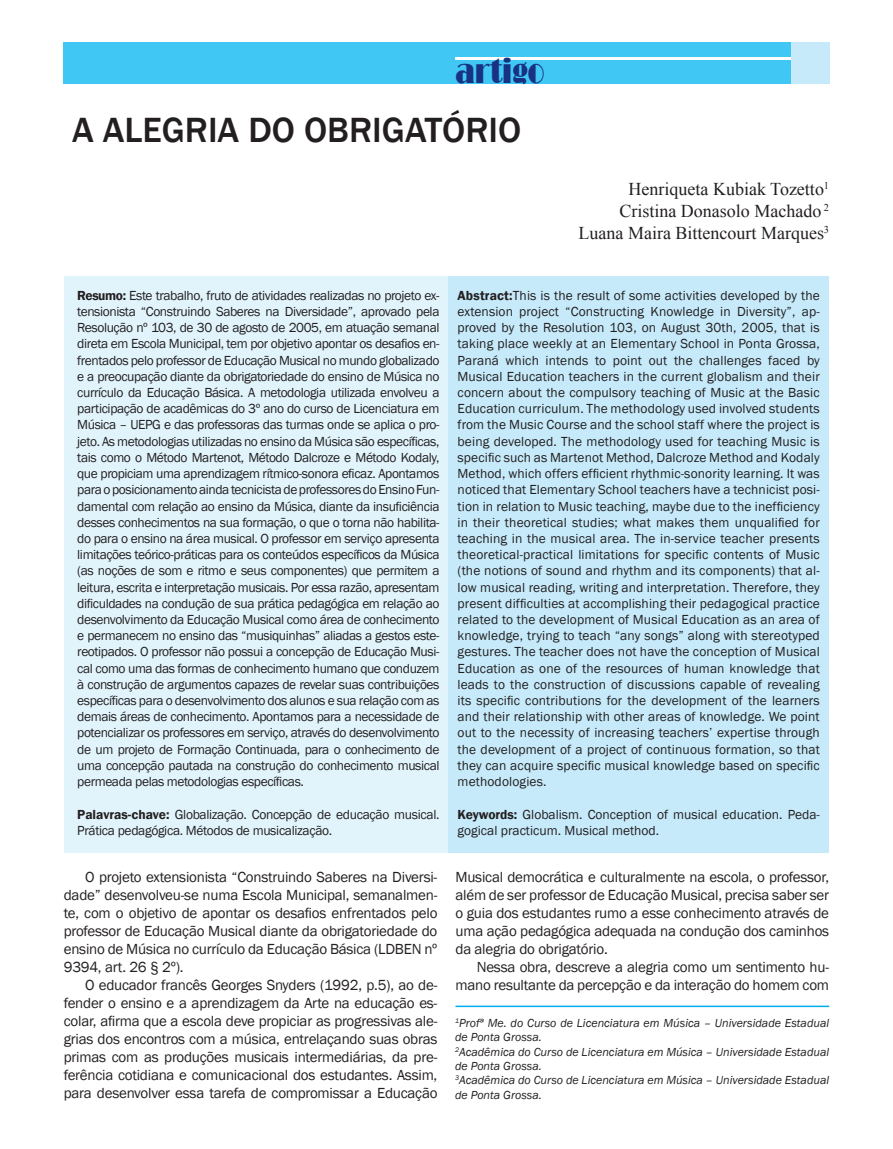
<style>
.page{position:relative;width:893px;height:1149px;background:#fff}
.page>*{position:absolute;margin:0;border:0;box-sizing:border-box;transform-origin:0 0}
.t1{font:500 36px "Franklin Gothic";color:#231f20}
.t2{font:35.25px "Broadway";color:#183181;scale:.78 1}
.t3{font:18px/21.6px "Times New Roman";color:#231f20;text-align:right}
.t4{font:15px/18px "Franklin Gothic";letter-spacing:-.015em;color:#231f20;text-align:justify}
.t5{font:13.5px/16.2px "Franklin Gothic";letter-spacing:-.025em;color:#231f20;text-align:justify}
.t6{font:13.5px/16.2px "Franklin Gothic";color:#231f20}
.t7{font:italic 12px/14.4px "Franklin Gothic";color:#231f20}
.s1{font-weight:600}
</style>
<div class="page">
<div style="left:64px;top:43px;width:765px;height:41px;background:#40c7f4"></div>
<hr style="left:455px;top:57px;width:336px;height:2px;background:#fff">
<div style="left:791px;top:43px;width:38px;height:41px;background:#c6eafa"></div>
<div style="left:438px;top:277px;width:391px;height:576px;background:#c6eafa"></div>
<div style="left:64px;top:277px;width:383px;height:576px;background:#e1f4fc"></div>
<hr style="left:455px;top:1005px;width:374px;height:1px;background:#00aeef">
<h2 class="t2" style="left:455px;top:50px;width:115px">artigo</h2>
<h1 class="t1" style="left:72px;top:108px;width:451px">A ALEGRIA DO OBRIGATÓRIO</h1>
<h3 class="t3" style="left:578px;top:178px;width:252px">Henriqueta Kubiak Tozetto<sup>1<br></sup>Cristina Donasolo Machado <sup>2<br></sup>Luana Maira Bittencourt Marques<sup>3</sup></h3>
<p class="t5" style="left:77px;top:287px;width:364px"><span class="s1">Resumo:</span> Este trabalho, fruto de atividades realizadas no projeto ex&shy;tensionista “Construindo Saberes na Diversidade”, aprovado pela Resolução nº 103, de 30 de agosto de 2005, em atuação semanal direta em Escola Municipal, tem por objetivo apontar os desafios en&shy;frentados pelo professor de Educação Musical no mundo globalizado e a preocupação diante da obrigatoriedade do ensino de Música no currículo da Educação Básica. A metodologia utilizada envolveu a participação de acadêmicas do 3º ano do curso de Licenciatura em Música – UEPG e das professoras das turmas onde se aplica o pro&shy;jeto. As metodologias utilizadas no ensino da Música são específicas, tais como o Método Martenot, Método Dalcroze e Método Kodaly, que propiciam uma aprendizagem rítmico-sonora eficaz. Apontamos para o posicionamento ainda tecnicista de professores do Ensino Fun&shy;damental com relação ao ensino da Música, diante da insuficiência desses conhecimentos na sua formação, o que o torna não habilita&shy;do para o ensino na área musical. O professor em serviço apresenta limitações teórico-práticas para os conteúdos específicos da Música (as noções de som e ritmo e seus componentes) que permitem a leitura, escrita e interpretação musicais. Por essa razão, apresentam dificuldades na condução de sua prática pedagógica em relação ao desenvolvimento da Educação Musical como área de conhecimento e permanecem no ensino das “musiquinhas” aliadas a gestos este&shy;reotipados. O professor não possui a concepção de Educação Musi&shy;cal como uma das formas de conhecimento humano que conduzem à construção de argumentos capazes de revelar suas contribuições específicas para o desenvolvimento dos alunos e sua relação com as demais áreas de conhecimento. Apontamos para a necessidade de potencializar os professores em serviço, através do desenvolvimento de um projeto de Formação Continuada, para o conhecimento de uma concepção pautada na construção do conhecimento musical permeada pelas metodologias específicas.</p>
<p class="t5" style="left:77px;top:806px;width:364px"><span class="s1">Palavras-chave:</span> Globalização. Concepção de educação musical.<br>Prática pedagógica. Métodos de musicalização.</p>
<p class="t4" style="left:64px;top:867px;width:375px;text-indent:21px">O projeto extensionista “Construindo Saberes na Diversi&shy;dade” desenvolveu-se numa Escola Municipal, semanalmen&shy;te, com o objetivo de apontar os desafios enfrentados pelo professor de Educação Musical diante da obrigatoriedade do ensino de Música no currículo da Educação Básica (LDBEN nº 9394, art. 26 § 2º).</p>
<p class="t4" style="left:64px;top:975px;width:375px;text-indent:21px">O educador francês Georges Snyders (1992, p.5), ao de&shy;fender o ensino e a aprendizagem da Arte na educação es&shy;colar, afirma que a escola deve propiciar as progressivas ale&shy;grias dos encontros com a música, entrelaçando suas obras primas com as produções musicais intermediárias, da pre&shy;ferência cotidiana e comunicacional dos estudantes. Assim, para desenvolver essa tarefa de compromissar a Educação</p>
<p class="t5" style="left:458px;top:287px;width:364px"><span class="s1">Abstract:</span>This is the result of some activities developed by the extension project “Constructing Knowledge in Diversity”, ap&shy;proved by the Resolution 103, on August 30th, 2005, that is taking place weekly at an Elementary School in Ponta Grossa, Paraná which intends to point out the challenges faced by Musical Education teachers in the current globalism and their concern about the compulsory teaching of Music at the Basic Education curriculum. The methodology used involved students from the Music Course and the school staff where the project is being developed. The methodology used for teaching Music is specific such as Martenot Method, Dalcroze Method and Kodaly Method, which offers efficient rhythmic-sonority learning. It was noticed that Elementary School teachers have a technicist posi&shy;tion in relation to Music teaching, maybe due to the inefficiency in their theoretical studies; what makes them unqualified for teaching in the musical area. The in-service teacher presents theoretical-practical limitations for specific contents of Music (the notions of sound and rhythm and its components) that al&shy;low musical reading, writing and interpretation. Therefore, they present difficulties at accomplishing their pedagogical practice related to the development of Musical Education as an area of knowledge, trying to teach “any songs” along with stereotyped gestures. The teacher does not have the conception of Musical Education as one of the resources of human knowledge that leads to the construction of discussions capable of revealing its specific contributions for the development of the learners and their relationship with other areas of knowledge. We point out to the necessity of increasing teachers’ expertise through the development of a project of continuous formation, so that they can acquire specific musical knowledge based on specific methodologies.</p>
<p class="t6" style="left:458px;top:806px;width:364px"><span class="s1">Keywords:</span> Globalism. Conception of musical education. Peda&shy;gogical practicum. Musical method.</p>
<p class="t4" style="left:455px;top:867px;width:375px">Musical democrática e culturalmente na escola, o professor, além de ser professor de Educação Musical, precisa saber ser o guia dos estudantes rumo a esse conhecimento através de uma ação pedagógica adequada na condução dos caminhos da alegria do obrigatório.</p>
<p class="t4" style="left:455px;top:957px;width:375px;text-align:right">Nessa obra, descreve a alegria como um sentimento hu&shy;mano resultante da percepção e da interação do homem com</p>
<p class="t7" style="left:455px;top:1015px;width:376px"><sup>1</sup>Profª Me. do Curso de Licenciatura em Música – Universidade Estadual de Ponta Grossa.<br><sup>2</sup>Acadêmica do Curso de Licenciatura em Música – Universidade Estadual de Ponta Grossa.<br><sup>3</sup>Acadêmica do Curso de Licenciatura em Música – Universidade Estadual de Ponta Grossa.</p>
</div>
